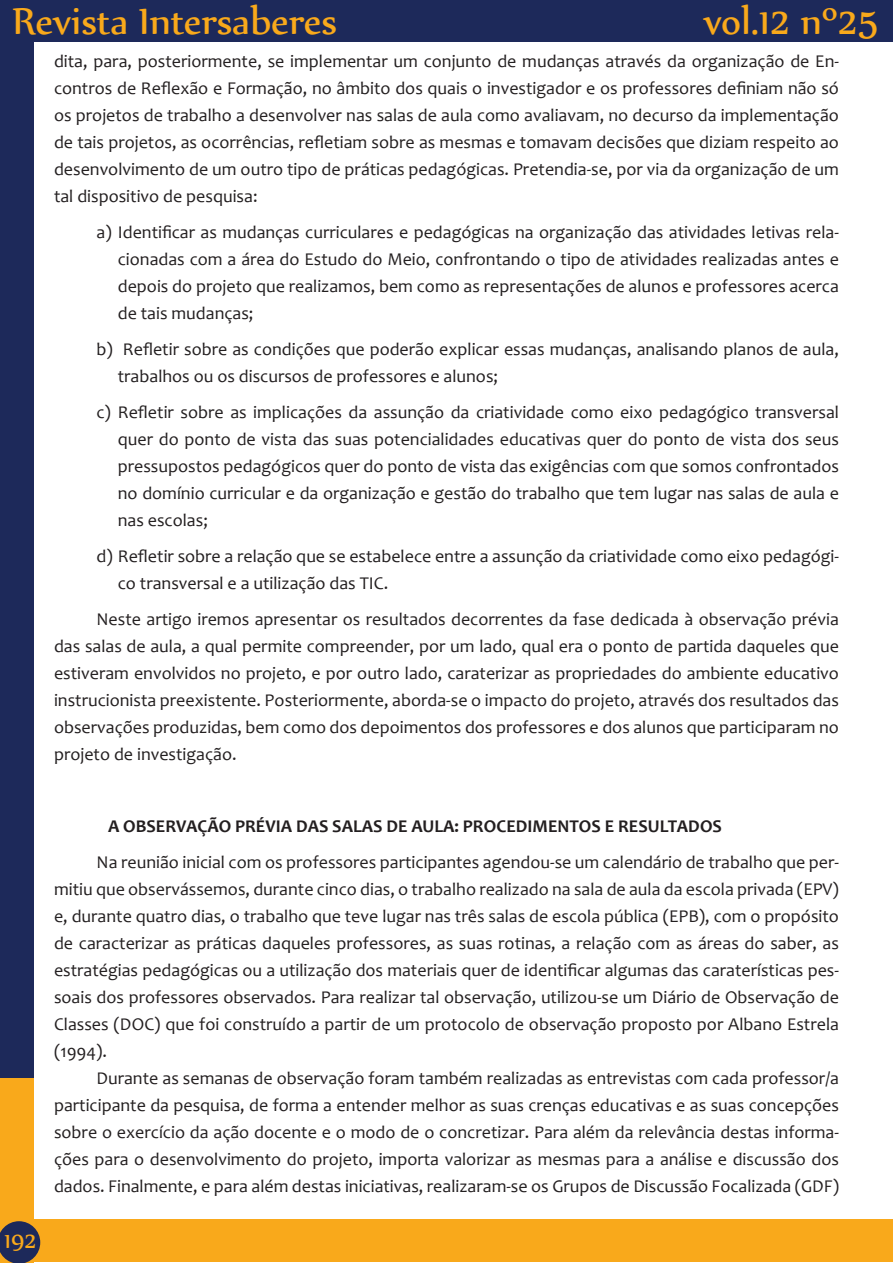
<style>
.page{position:relative;width:893px;height:1263px;background:#fff}
.page>*{position:absolute;margin:0;border:0;box-sizing:border-box;transform-origin:0 0}
.t1{font:45px "Nyala";color:#f9a91b}
.t2{font:27px "Nyala";color:#f9a91b}
.t3{font:18px/27px "Candara";color:#231f20;text-align:justify}
.t4{font:700 18px "Candara";color:#231f20}
</style>
<div class="page">
<div style="left:0;top:0;width:33px;height:1081px;background:#1d295a"></div>
<div style="left:0;top:0;width:893px;height:41px;background:#1d295a"></div>
<div style="left:0;top:1078px;width:33px;height:185px;background:#f9a91b"></div>
<div style="left:21px;top:1219px;width:872px;height:43px;background:#f9a91b"></div>
<svg style="left:0;top:1221px;width:40px;height:42px"></svg>
<h1 class="t1" style="left:13px;top:-6px;width:326px">Revista Intersaberes</h1>
<h1 class="t1" style="left:704px;top:-6px;width:176px">vol.12 nº25</h1>
<p class="t3" style="left:54px;top:48px;width:786px">dita, para, posteriormente, se implementar um conjunto de mudanças através da organização de En&shy;contros de Reflexão e Formação, no âmbito dos quais o investigador e os professores definiam não só os projetos de trabalho a desenvolver nas salas de aula como avaliavam, no decurso da implementação de tais projetos, as ocorrências, refletiam sobre as mesmas e tomavam decisões que diziam respeito ao desenvolvimento de um outro tipo de práticas pedagógicas. Pretendia-se, por via da organização de um tal dispositivo de pesquisa:</p>
<p class="t3" style="left:118px;top:219px;width:723px;text-indent:-21px">a) Identificar as mudanças curriculares e pedagógicas na organização das atividades letivas rela&shy;cionadas com a área do Estudo do Meio, confrontando o tipo de atividades realizadas antes e depois do projeto que realizamos, bem como as representações de alunos e professores acerca de tais mudanças;</p>
<p class="t3" style="left:118px;top:336px;width:723px;text-indent:-21px">b) Refletir sobre as condições que poderão explicar essas mudanças, analisando planos de aula, trabalhos ou os discursos de professores e alunos;</p>
<p class="t3" style="left:118px;top:399px;width:723px;text-indent:-21px">c) Refletir sobre as implicações da assunção da criatividade como eixo pedagógico transversal quer do ponto de vista das suas potencialidades educativas quer do ponto de vista dos seus pressupostos pedagógicos quer do ponto de vista das exigências com que somos confrontados no domínio curricular e da organização e gestão do trabalho que tem lugar nas salas de aula e nas escolas;</p>
<p class="t3" style="left:118px;top:543px;width:723px;text-indent:-21px">d) Refletir sobre a relação que se estabelece entre a assunção da criatividade como eixo pedagógi&shy;co transversal e a utilização das TIC.</p>
<p class="t3" style="left:54px;top:606px;width:786px;text-indent:43px">Neste artigo iremos apresentar os resultados decorrentes da fase dedicada à observação prévia das salas de aula, a qual permite compreender, por um lado, qual era o ponto de partida daqueles que estiveram envolvidos no projeto, e por outro lado, caraterizar as propriedades do ambiente educativo instrucionista preexistente. Posteriormente, aborda-se o impacto do projeto, através dos resultados das observações produzidas, bem como dos depoimentos dos professores e dos alunos que participaram no projeto de investigação.</p>
<h2 class="t2" style="left:4px;top:1224px;width:33px">192</h2>
<p class="t4" style="left:108px;top:815px;width:615px">A OBSERVAÇÃO PRÉVIA DAS SALAS DE AULA: PROCEDIMENTOS E RESULTADOS</p>
<p class="t3" style="left:54px;top:849px;width:786px;text-indent:43px">Na reunião inicial com os professores participantes agendou-se um calendário de trabalho que per&shy;mitiu que observássemos, durante cinco dias, o trabalho realizado na sala de aula da escola privada (EPV) e, durante quatro dias, o trabalho que teve lugar nas três salas de escola pública (EPB), com o propósito de caracterizar as práticas daqueles professores, as suas rotinas, a relação com as áreas do saber, as estratégias pedagógicas ou a utilização dos materiais quer de identificar algumas das caraterísticas pes&shy;soais dos professores observados. Para realizar tal observação, utilizou-se um Diário de Observação de Classes (DOC) que foi construído a partir de um protocolo de observação proposto por Albano Estrela (1994).</p>
<p class="t3" style="left:54px;top:1065px;width:786px;text-indent:43px">Durante as semanas de observação foram também realizadas as entrevistas com cada professor/a participante da pesquisa, de forma a entender melhor as suas crenças educativas e as suas concepções sobre o exercício da ação docente e o modo de o concretizar. Para além da relevância destas informa&shy;ções para o desenvolvimento do projeto, importa valorizar as mesmas para a análise e discussão dos dados. Finalmente, e para além destas iniciativas, realizaram-se os Grupos de Discussão Focalizada (GDF)</p>
</div>
